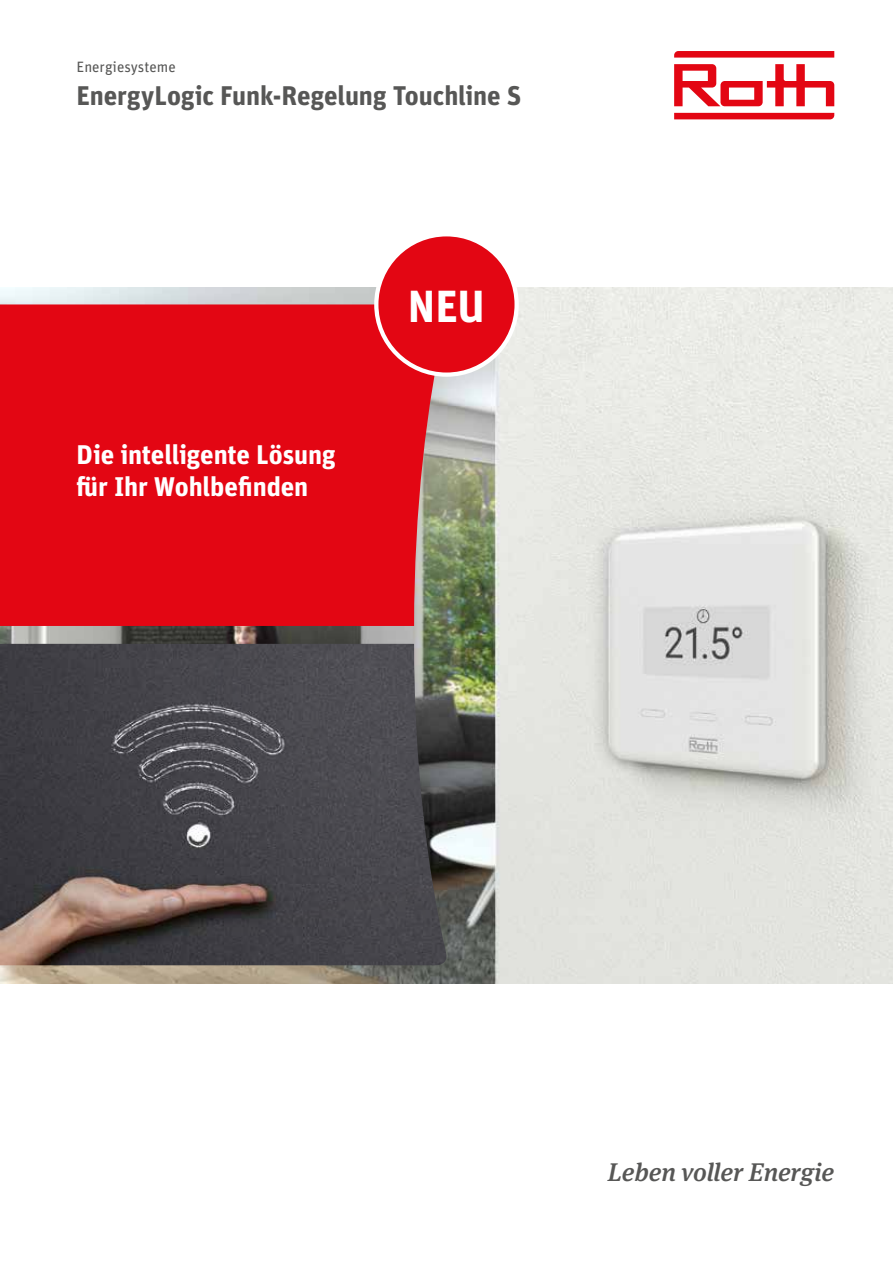
<style>
.page{position:relative;width:893px;height:1263px;background:#fff}
.page>*{position:absolute;margin:0;border:0;box-sizing:border-box;transform-origin:0 0}
.t1{font:700 45px "Unit OT";color:#fff}
.t2{font:700 27px/32.4px "Unit OT";letter-spacing:-.005em;color:#fff}
.t3{font:700 27px "Unit OT";letter-spacing:-.005em;color:#575756}
.t4{font:italic 500 25.5px "Meta Serif OT";letter-spacing:-.005em;color:#575756}
.t5{font:15px "Unit OT";color:#575756}
</style>
<div class="page">
<img style="left:0;top:287px;width:893px;height:696px">
<div style="left:0;top:304px;width:449px;height:322px;background:#e30613"></div>
<svg style="left:374px;top:232px;width:145px;height:145px"></svg>
<div style="left:378px;top:236px;width:136px;height:136px;background:#e30613;border-radius:50%"></div>
<img style="left:0;top:644px;width:448px;height:321px">
<svg style="left:674px;top:113px;width:160px;height:6px"></svg>
<svg style="left:674px;top:51px;width:160px;height:7px"></svg>
<svg style="left:674px;top:64px;width:160px;height:42px"></svg>
<p class="t5" style="left:77px;top:58px;width:101px">Energiesysteme</p>
<p class="t3" style="left:77px;top:78px;width:446px">EnergyLogic Funk-Regelung Touchline S</p>
<p class="t2" style="left:77px;top:438px;width:261px">Die intelligente Lösung für Ihr Wohlbefinden</p>
<h1 class="t1" style="left:408px;top:277px;width:79px">NEU</h1>
<p class="t4" style="left:608px;top:1155px;width:228px">Leben voller Energie</p>
</div>
